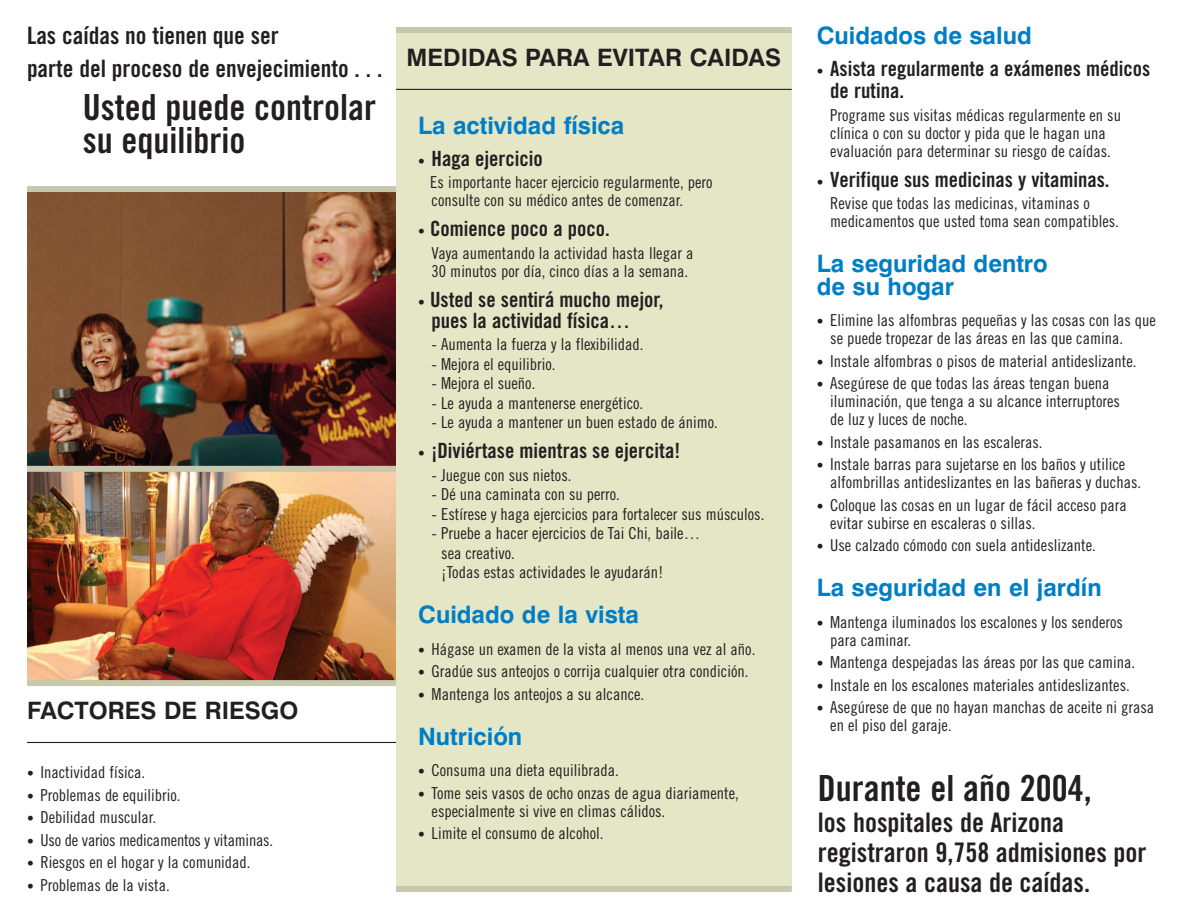
<style>
.page{position:relative;width:1188px;height:918px;background:#fff}
.page>*{position:absolute;margin:0;border:0;box-sizing:border-box;transform-origin:0 0}
.t1{font:36px/33px "Trade Gothic Bold Cond Twenty";color:#231f20}
.t2{font:27px/30px "Trade Gothic Bold Cond Twenty";color:#231f20}
.t3{font:700 24px/22.5px "Swiss 721 BT";color:#007ec5}
.t4{font:24px/33px "Trade Gothic Bold Cond Twenty";color:#231f20}
.t5{font:700 24px "Swiss 721 BT";color:#231f20}
.t6{font:21px/21px "Trade Gothic Bold Cond Twenty";color:#231f20}
.t7{font:16.5px/18px "Trade Gothic Cond Eighteen";color:#231f20}
.s1{font-size:13.5px}
.s2{font-family:"Trade Gothic Cond Eighteen";font-size:13.5px}
</style>
<div class="page">
<img style="left:27px;top:472px;width:369px;height:208px">
<img style="left:27px;top:192px;width:369px;height:274px">
<div style="left:27px;top:186px;width:375px;height:6px;background:#c7c8ad"></div>
<div style="left:27px;top:466px;width:375px;height:6px;background:#c7c8ad"></div>
<div style="left:27px;top:680px;width:375px;height:6px;background:#c7c8ad"></div>
<div style="left:396px;top:30px;width:396px;height:861px;background:#e5e6c5"></div>
<div style="left:396px;top:886px;width:396px;height:6px;background:#c7c8ad"></div>
<hr style="left:27px;top:742px;width:369px;height:1px;background:#231f20">
<hr style="left:396px;top:89px;width:396px;height:1px;background:#231f20">
<div style="left:396px;top:27px;width:396px;height:6px;background:#c7c8ad"></div>
<h3 class="t4" style="left:27px;top:21px;width:357px">Las caídas no tienen que ser<br>parte del proceso de envejecimiento . . .</h3>
<h1 class="t1" style="left:83px;top:94px;width:295px">Usted puede controlar su equilibrio</h1>
<h3 class="t5" style="left:27px;top:702px;width:273px">FACTORES DE RIESGO</h3>
<p class="t7" style="left:27px;top:765px;width:120px"><span class="s1">•</span> Inactividad física.</p>
<p class="t7" style="left:27px;top:787px;width:155px"><span class="s1">•</span> Problemas de equilibrio.</p>
<p class="t7" style="left:27px;top:810px;width:131px"><span class="s1">•</span> Debilidad muscular.</p>
<p class="t7" style="left:27px;top:832px;width:248px"><span class="s1">•</span> Uso de varios medicamentos y vitaminas.</p>
<p class="t7" style="left:27px;top:855px;width:225px"><span class="s1">•</span> Riesgos en el hogar y la comunidad.</p>
<p class="t7" style="left:27px;top:877px;width:144px"><span class="s1">•</span> Problemas de la vista.</p>
<h3 class="t5" style="left:407px;top:49px;width:376px">MEDIDAS PARA EVITAR CAIDAS</h3>
<h3 class="t3" style="left:418px;top:117px;width:208px">La actividad física</h3>
<p class="t6" style="left:418px;top:149px;width:126px"><span class="s2">•</span> Haga ejercicio</p>
<p class="t7" style="left:430px;top:175px;width:284px">Es importante hacer ejercicio regularmente, pero consulte con su médico antes de comenzar.</p>
<p class="t6" style="left:418px;top:220px;width:193px"><span class="s2">•</span> Comience poco a poco.</p>
<p class="t7" style="left:432px;top:245px;width:263px">Vaya aumentando la actividad hasta llegar a<br>30 minutos por día, cinco días a la semana.</p>
<p class="t6" style="left:432px;top:290px;width:233px;text-indent:-13px"><span class="s2">•</span> Usted se sentirá mucho mejor, pues la actividad física…</p>
<p class="t7" style="left:432px;top:337px;width:213px">- Aumenta la fuerza y la flexibilidad.</p>
<p class="t7" style="left:432px;top:356px;width:125px">- Mejora el equilibrio.</p>
<p class="t7" style="left:432px;top:376px;width:105px">- Mejora el sueño.</p>
<p class="t7" style="left:432px;top:395px;width:213px">- Le ayuda a mantenerse energético.</p>
<p class="t7" style="left:432px;top:415px;width:288px">- Le ayuda a mantener un buen estado de ánimo.</p>
<p class="t6" style="left:418px;top:442px;width:264px"><span class="s2">•</span> ¡Diviértase mientras se ejercita!</p>
<p class="t7" style="left:432px;top:467px;width:141px">- Juegue con sus nietos.</p>
<p class="t7" style="left:432px;top:487px;width:190px">- Dé una caminata con su perro.</p>
<p class="t7" style="left:432px;top:506px;width:334px">- Estírese y haga ejercicios para fortalecer sus músculos.</p>
<p class="t7" style="left:441px;top:525px;width:260px;line-height:19.5px;text-indent:-10px">- Pruebe a hacer ejercicios de Tai Chi, baile… sea creativo.<br>¡Todas estas actividades le ayudarán!</p>
<h3 class="t3" style="left:418px;top:606px;width:222px">Cuidado de la vista</h3>
<p class="t7" style="left:418px;top:641px;width:339px"><span class="s1">•</span> Hágase un examen de la vista al menos una vez al año.</p>
<p class="t7" style="left:418px;top:664px;width:332px"><span class="s1">•</span> Gradúe sus anteojos o corrija cualquier otra condición.</p>
<p class="t7" style="left:418px;top:686px;width:228px"><span class="s1">•</span> Mantenga los anteojos a su alcance.</p>
<h3 class="t3" style="left:418px;top:727px;width:106px">Nutrición</h3>
<p class="t7" style="left:418px;top:763px;width:202px"><span class="s1">•</span> Consuma una dieta equilibrada.</p>
<p class="t7" style="left:432px;top:785px;width:309px;text-indent:-14px"><span class="s1">•</span> Tome seis vasos de ocho onzas de agua diariamente, especialmente si vive en climas cálidos.</p>
<p class="t7" style="left:418px;top:826px;width:187px"><span class="s1">•</span> Limite el consumo de alcohol.</p>
<h3 class="t3" style="left:817px;top:27px;width:217px">Cuidados de salud</h3>
<p class="t6" style="left:830px;top:59px;width:322px;line-height:22.5px;text-indent:-14px"><span class="s2">•</span> Asista regularmente a exámenes médicos de rutina.</p>
<p class="t7" style="left:830px;top:107px;width:292px">Programe sus visitas médicas regularmente en su clínica o con su doctor y pida que le hagan una evaluación para determinar su riesgo de caídas.</p>
<p class="t6" style="left:817px;top:170px;width:294px"><span class="s2">•</span> Verifique sus medicinas y vitaminas.</p>
<p class="t7" style="left:830px;top:196px;width:290px">Revise que todas las medicinas, vitaminas o medicamentos que usted toma sean compatibles.</p>
<h3 class="t3" style="left:817px;top:255px;width:233px">La seguridad dentro de su hogar</h3>
<p class="t7" style="left:830px;top:313px;width:327px;text-indent:-13px"><span class="s1">•</span> Elimine las alfombras pequeñas y las cosas con las que se puede tropezar de las áreas en las que camina.</p>
<p class="t7" style="left:817px;top:353px;width:321px"><span class="s1">•</span> Instale alfombras o pisos de material antideslizante.</p>
<p class="t7" style="left:830px;top:376px;width:291px;text-indent:-13px"><span class="s1">•</span> Asegúrese de que todas las áreas tengan buena iluminación, que tenga a su alcance interruptores de luz y luces de noche.</p>
<p class="t7" style="left:817px;top:434px;width:227px"><span class="s1">•</span> Instale pasamanos en las escaleras.</p>
<p class="t7" style="left:830px;top:457px;width:312px;text-indent:-14px"><span class="s1">•</span> Instale barras para sujetarse en los baños y utilice alfombrillas antideslizantes en las bañeras y duchas.</p>
<p class="t7" style="left:830px;top:497px;width:298px;text-indent:-14px"><span class="s1">•</span> Coloque las cosas en un lugar de fácil acceso para evitar subirse en escaleras o sillas.</p>
<p class="t7" style="left:817px;top:538px;width:281px"><span class="s1">•</span> Use calzado cómodo con suela antideslizante.</p>
<h3 class="t3" style="left:817px;top:579px;width:286px">La seguridad en el jardín</h3>
<p class="t7" style="left:830px;top:614px;width:294px;text-indent:-13px"><span class="s1">•</span> Mantenga iluminados los escalones y los senderos para caminar.</p>
<p class="t7" style="left:817px;top:655px;width:320px"><span class="s1">•</span> Mantenga despejadas las áreas por las que camina.</p>
<p class="t7" style="left:817px;top:677px;width:315px"><span class="s1">•</span> Instale en los escalones materiales antideslizantes.</p>
<p class="t7" style="left:830px;top:700px;width:325px;text-indent:-13px"><span class="s1">•</span> Asegúrese de que no hayan manchas de aceite ni grasa en el piso del garaje.</p>
<h1 class="t1" style="left:818px;top:775px;width:276px">Durante el año 2004,</h1>
<h2 class="t2" style="left:818px;top:809px;width:330px">los hospitales de Arizona registraron 9,758 admisiones por lesiones a causa de caídas.</h2>
</div>
